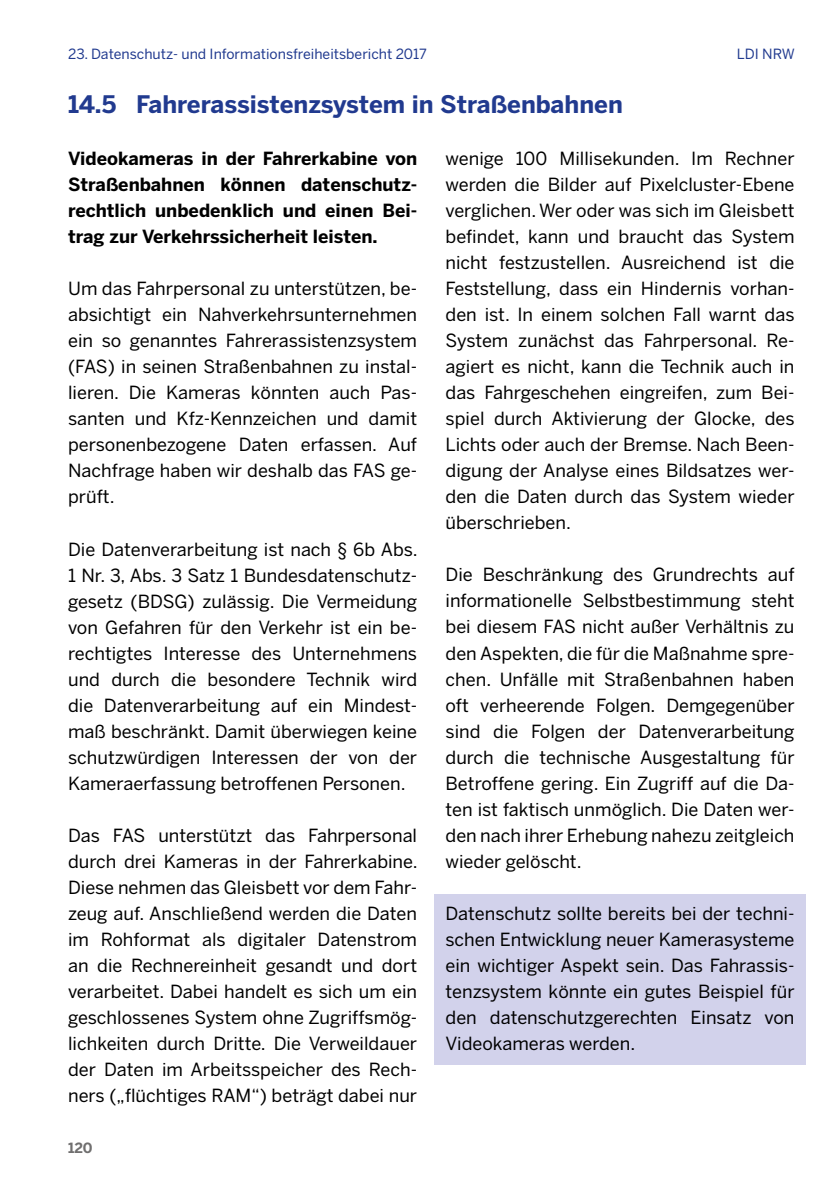
<style>
.page{position:relative;width:840px;height:1191px;background:#fff}
.page>*{position:absolute;margin:0;border:0;box-sizing:border-box;transform-origin:0 0}
.t1{font:700 24px "Benton Sans";color:#213a8f}
.t2{font:18px/26px "Benton Sans";color:#000;text-align:justify}
.t3{font:700 18px/26px "Benton Sans";color:#000;text-align:justify}
.t4{font:14px "Benton Sans";color:#213a8f}
.t5{font:700 14px "Benton Sans";color:#706f6f}
</style>
<div class="page">
<div style="left:434px;top:894px;width:371px;height:170px;background:#d2d2eb"></div>
<p class="t4" style="left:68px;top:46px;width:360px">23. Datenschutz- und Informationsfreiheitsbericht 2017</p>
<h1 class="t1" style="left:68px;top:90px;width:556px">14.5 Fahrerassistenzsystem in Straßenbahnen</h1>
<p class="t4" style="left:736px;top:46px;width:60px">LDI NRW</p>
<p class="t3" style="left:68px;top:146px;width:350px">Videokameras in der Fahrerkabine von Straßenbahnen können datenschutz&shy;rechtlich unbedenklich und einen Bei&shy;trag zur Verkehrssicherheit leisten.</p>
<p class="t2" style="left:68px;top:276px;width:350px">Um das Fahrpersonal zu unterstützen, be&shy;absichtigt ein Nahverkehrsunternehmen ein so genanntes Fahrerassistenzsystem (FAS) in seinen Straßenbahnen zu instal&shy;lieren. Die Kameras könnten auch Pas&shy;santen und Kfz-Kennzeichen und damit personenbezogene Daten erfassen. Auf Nachfrage haben wir deshalb das FAS ge&shy;prüft.</p>
<p class="t2" style="left:68px;top:536px;width:351px">Die Datenverarbeitung ist nach § 6b Abs.<br>1 Nr. 3, Abs. 3 Satz 1 Bundesdatenschutz&shy;gesetz (BDSG) zulässig. Die Vermeidung von Gefahren für den Verkehr ist ein be&shy;rechtigtes Interesse des Unternehmens und durch die besondere Technik wird die Datenverarbeitung auf ein Mindest&shy;maß beschränkt. Damit überwiegen keine schutzwürdigen Interessen der von der Kameraerfassung betroffenen Personen.</p>
<p class="t2" style="left:68px;top:821px;width:351px">Das FAS unterstützt das Fahrpersonal durch drei Kameras in der Fahrerkabine.<br>Diese nehmen das Gleisbett vor dem Fahr&shy;zeug auf. Anschließend werden die Daten im Rohformat als digitaler Datenstrom an die Rechnereinheit gesandt und dort verarbeitet. Dabei handelt es sich um ein geschlossenes System ohne Zugriffsmög&shy;lichkeiten durch Dritte. Die Verweildauer der Daten im Arbeitsspeicher des Rech&shy;ners („flüchtiges RAM“) beträgt dabei nur</p>
<p class="t5" style="left:68px;top:1139px;width:26px">120</p>
<p class="t2" style="left:445px;top:146px;width:350px">wenige 100 Millisekunden. Im Rechner werden die Bilder auf Pixelcluster-Ebene verglichen. Wer oder was sich im Gleisbett befindet, kann und braucht das System nicht festzustellen. Ausreichend ist die Feststellung, dass ein Hindernis vorhan&shy;den ist. In einem solchen Fall warnt das System zunächst das Fahrpersonal. Re&shy;agiert es nicht, kann die Technik auch in das Fahrgeschehen eingreifen, zum Bei&shy;spiel durch Aktivierung der Glocke, des Lichts oder auch der Bremse. Nach Been&shy;digung der Analyse eines Bildsatzes wer&shy;den die Daten durch das System wieder überschrieben.</p>
<p class="t2" style="left:445px;top:562px;width:350px">Die Beschränkung des Grundrechts auf informationelle Selbstbestimmung steht bei diesem FAS nicht außer Verhältnis zu den Aspekten, die für die Maßnahme spre&shy;chen. Unfälle mit Straßenbahnen haben oft verheerende Folgen. Demgegenüber sind die Folgen der Datenverarbeitung durch die technische Ausgestaltung für Betroffene gering. Ein Zugriff auf die Da&shy;ten ist faktisch unmöglich. Die Daten wer&shy;den nach ihrer Erhebung nahezu zeitgleich wieder gelöscht.</p>
<p class="t2" style="left:445px;top:899px;width:350px">Datenschutz sollte bereits bei der techni&shy;schen Entwicklung neuer Kamerasysteme ein wichtiger Aspekt sein. Das Fahrassis&shy;tenzsystem könnte ein gutes Beispiel für den datenschutzgerechten Einsatz von Videokameras werden.</p>
</div>
